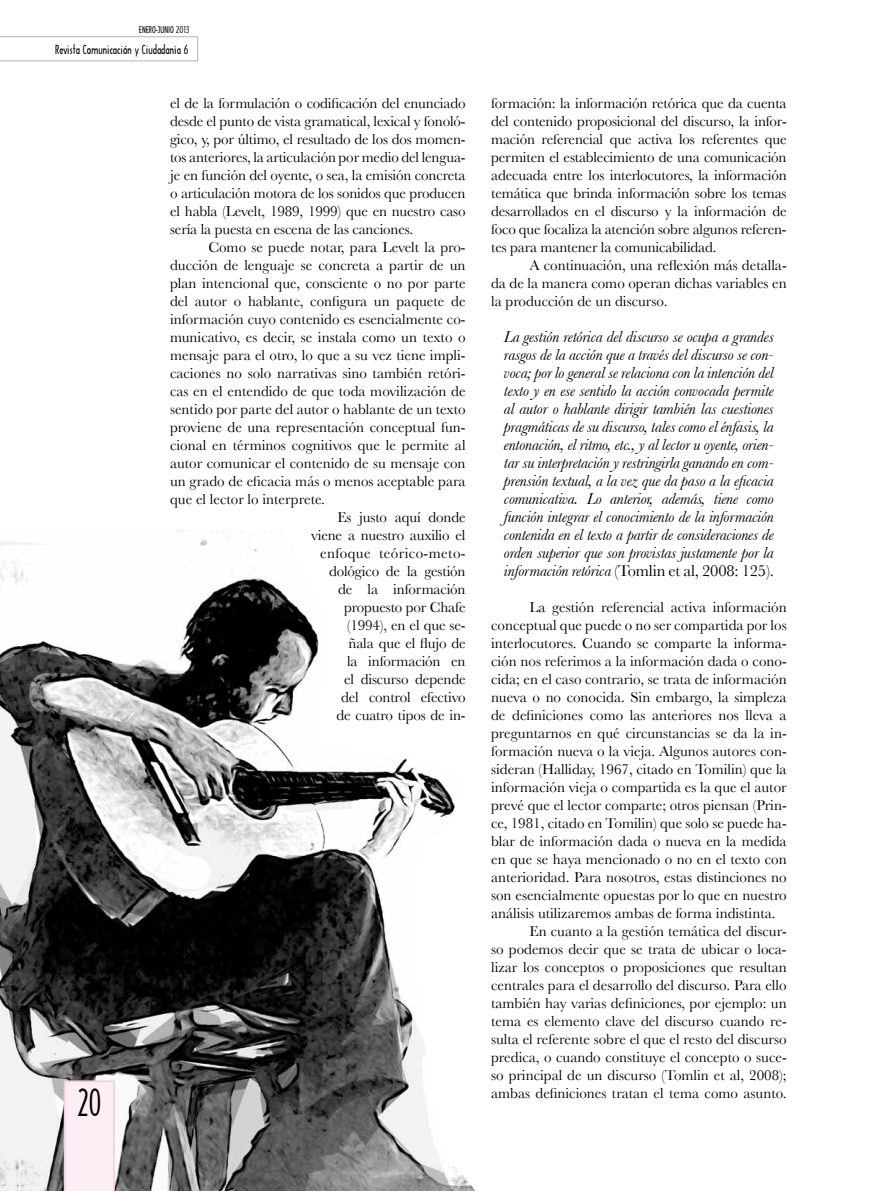
<style>
.page{position:relative;width:893px;height:1191px;background:#fff}
.page>*{position:absolute;margin:0;border:0;box-sizing:border-box;transform-origin:0 0}
.t1{font:36px "Architecture Plain";color:#000;scale:.8 1}
.t2{font:italic 16.5px/18px "Baskerville";letter-spacing:-.01em;color:#000;text-align:justify}
.t3{font:15px/18px "Baskerville";color:#000;text-align:justify}
.t4{font:15px "Baskerville";letter-spacing:.03em;color:#000}
.t5{font:12px "Architecture Plain";color:#000}
.t6{font:9px "Architecture Plain";color:#000}
.s1{color:#fff}
.s2{font-style:normal}
</style>
<div class="page">
<svg style="left:0;top:36px;width:198px;height:25px"></svg>
<img style="left:0;top:530px;width:475px;height:661px">
<svg style="left:64px;top:1080px;width:51px;height:111px;background:#fbebf2"></svg>
<p class="t6" style="left:139px;top:24px;width:52px">ENERO-JUNIO 2013</p>
<p class="t5" style="left:55px;top:42px;width:135px">Revista Comunicación y Ciudadanía 6</p>
<p class="t3" style="left:170px;top:94px;width:297px">el de la formulación o codificación del enunciado desde el punto de vista gramatical, lexical y fonoló&shy;gico, y, por último, el resultado de los dos momen&shy;tos anteriores, la articulación por medio del lengua&shy;je en función del oyente, o sea, la emisión concreta o articulación motora de los sonidos que producen el habla (Levelt, 1989, 1999) que en nuestro caso sería la puesta en escena de las canciones.</p>
<p class="t3" style="left:208px;top:238px;width:259px">Como se puede notar, para Levelt la pro-</p>
<p class="t3" style="left:170px;top:256px;width:297px">ducción de lenguaje se concreta a partir de un</p>
<p class="t3" style="left:170px;top:274px;width:297px">plan intencional que, consciente o no por parte</p>
<p class="t3" style="left:170px;top:292px;width:297px">del autor o hablante, configura un paquete de</p>
<p class="t3" style="left:170px;top:310px;width:297px">información cuyo contenido es esencialmente co-</p>
<p class="t3" style="left:170px;top:328px;width:297px">municativo, es decir, se instala como un texto o</p>
<p class="t3" style="left:170px;top:346px;width:297px">mensaje para el otro, lo que a su vez tiene impli-</p>
<p class="t3" style="left:170px;top:364px;width:297px">caciones no solo narrativas sino también retóri-</p>
<p class="t3" style="left:170px;top:382px;width:297px">cas en el entendido de que toda movilización de</p>
<p class="t3" style="left:170px;top:400px;width:297px">sentido por parte del autor o hablante de un texto</p>
<p class="t3" style="left:170px;top:418px;width:297px">proviene de una representación conceptual fun-</p>
<p class="t3" style="left:170px;top:436px;width:297px">cional en términos cognitivos que le permite al</p>
<p class="t3" style="left:170px;top:454px;width:297px">autor comunicar el contenido de su mensaje con</p>
<p class="t3" style="left:170px;top:472px;width:297px">un grado de eficacia más o menos aceptable para</p>
<p class="t3" style="left:170px;top:490px;width:156px">que el lector lo interprete.</p>
<p class="t3" style="left:337px;top:508px;width:130px">Es justo aquí donde</p>
<p class="t3" style="left:311px;top:526px;width:156px">viene a nuestro auxilio el</p>
<p class="t4" style="left:320px;top:544px;width:147px">enfoque<span class="s1">o</span>teórico-meto-</p>
<p class="t3" style="left:329px;top:562px;width:138px">dológico de la gestión</p>
<p class="t3" style="left:338px;top:580px;width:129px">de la información</p>
<p class="t3" style="left:344px;top:598px;width:123px">propuesto por Chafe</p>
<p class="t3" style="left:347px;top:616px;width:120px">(1994), en el que se-</p>
<p class="t3" style="left:349px;top:634px;width:119px">ñala que el flujo de</p>
<p class="t3" style="left:347px;top:652px;width:120px">la información en</p>
<p class="t3" style="left:344px;top:670px;width:123px">el discurso depende</p>
<p class="t3" style="left:341px;top:688px;width:126px">del control efectivo</p>
<p class="t3" style="left:337px;top:706px;width:130px">de cuatro tipos de in-</p>
<h1 class="t1" style="left:77px;top:1080px;width:31px">20</h1>
<p class="t3" style="left:491px;top:94px;width:297px">formación: la información retórica que da cuenta del contenido proposicional del discurso, la infor&shy;mación referencial que activa los referentes que permiten el establecimiento de una comunicación adecuada entre los interlocutores, la información temática que brinda información sobre los temas desarrollados en el discurso y la información de foco que focaliza la atención sobre algunos referen&shy;tes para mantener la comunicabilidad.</p>
<p class="t3" style="left:491px;top:256px;width:297px;text-indent:38px">A continuación, una reflexión más detalla&shy;da de la manera como operan dichas variables en la producción de un discurso.</p>
<p class="t2" style="left:504px;top:327px;width:272px">La gestión retórica del discurso se ocupa a grandes rasgos de la acción que a través del discurso se con&shy;voca; por lo general se relaciona con la intención del texto y en ese sentido la acción convocada permite al autor o hablante dirigir también las cuestiones pragmáticas de su discurso, tales como el énfasis, la entonación, el ritmo, etc., y al lector u oyente, orien&shy;tar su interpretación y restringirla ganando en com&shy;prensión textual, a la vez que da paso a la eficacia comunicativa. Lo anterior, además, tiene como función integrar el conocimiento de la información contenida en el texto a partir de consideraciones de orden superior que son provistas justamente por la información retórica <span class="s2">(Tomlin et al, 2008: 125).</span></p>
<p class="t3" style="left:529px;top:598px;width:259px">La gestión referencial activa información</p>
<p class="t3" style="left:491px;top:616px;width:297px">conceptual que puede o no ser compartida por los</p>
<p class="t3" style="left:491px;top:634px;width:297px">interlocutores. Cuando se comparte la informa-</p>
<p class="t3" style="left:491px;top:652px;width:297px">ción nos referimos a la información dada o cono-</p>
<p class="t3" style="left:491px;top:670px;width:297px">cida; en el caso contrario, se trata de información</p>
<p class="t3" style="left:491px;top:688px;width:297px">nueva o no conocida. Sin embargo, la simpleza</p>
<p class="t3" style="left:491px;top:706px;width:297px">de definiciones como las anteriores nos lleva a</p>
<p class="t3" style="left:491px;top:724px;width:297px">preguntarnos en qué circunstancias se da la in-</p>
<p class="t3" style="left:491px;top:742px;width:297px">formación nueva o la vieja. Algunos autores con-</p>
<p class="t3" style="left:491px;top:760px;width:297px">sideran (Halliday, 1967, citado en Tomilin) que la</p>
<p class="t3" style="left:491px;top:778px;width:297px">información vieja o compartida es la que el autor</p>
<p class="t3" style="left:491px;top:796px;width:297px">prevé que el lector comparte; otros piensan (Prin-</p>
<p class="t3" style="left:491px;top:814px;width:297px">ce, 1981, citado en Tomilin) que solo se puede ha-</p>
<p class="t3" style="left:491px;top:832px;width:297px">blar de información dada o nueva en la medida</p>
<p class="t3" style="left:491px;top:850px;width:297px">en que se haya mencionado o no en el texto con</p>
<p class="t3" style="left:491px;top:868px;width:297px">anterioridad. Para nosotros, estas distinciones no</p>
<p class="t3" style="left:491px;top:886px;width:297px">son esencialmente opuestas por lo que en nuestro</p>
<p class="t3" style="left:491px;top:904px;width:286px">análisis utilizaremos ambas de forma indistinta.</p>
<p class="t3" style="left:529px;top:922px;width:259px">En cuanto a la gestión temática del discur-</p>
<p class="t3" style="left:491px;top:940px;width:297px">so podemos decir que se trata de ubicar o loca-</p>
<p class="t3" style="left:491px;top:958px;width:297px">lizar los conceptos o proposiciones que resultan</p>
<p class="t3" style="left:491px;top:976px;width:297px">centrales para el desarrollo del discurso. Para ello</p>
<p class="t3" style="left:491px;top:994px;width:297px">también hay varias definiciones, por ejemplo: un</p>
<p class="t3" style="left:491px;top:1012px;width:297px">tema es elemento clave del discurso cuando re-</p>
<p class="t3" style="left:491px;top:1030px;width:297px">sulta el referente sobre el que el resto del discurso</p>
<p class="t3" style="left:491px;top:1048px;width:297px">predica, o cuando constituye el concepto o suce-</p>
<p class="t3" style="left:491px;top:1066px;width:297px">so principal de un discurso (Tomlin et al, 2008);</p>
<p class="t3" style="left:491px;top:1084px;width:297px">ambas definiciones tratan el tema como asunto.</p>
</div>
